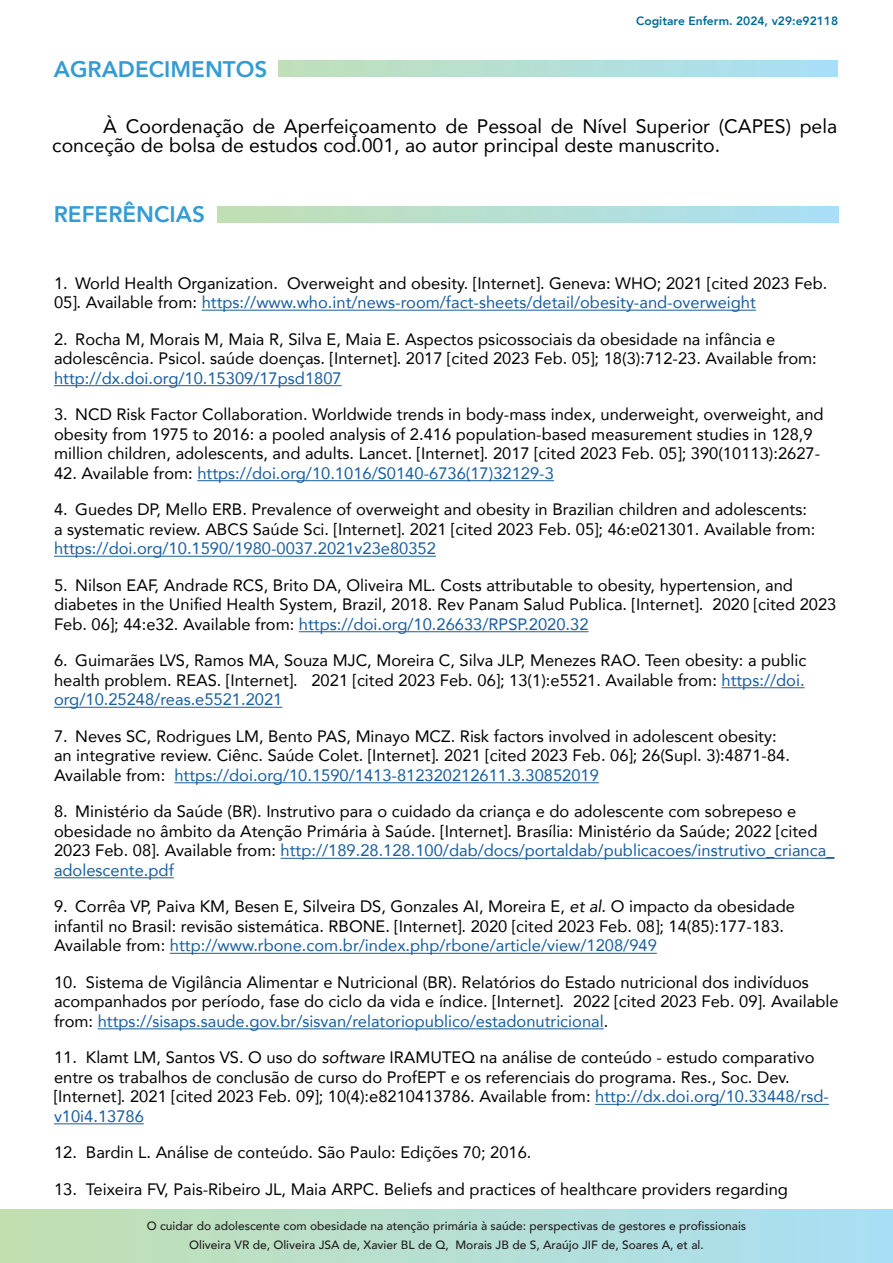
<style>
.page{position:relative;width:893px;height:1263px;background:#fff}
.page>*{position:absolute;margin:0;border:0;box-sizing:border-box;transform-origin:0 0}
.t1{font:800 22.5px "Avenir";color:#349bd3}
.t2{font:19.5px/19.5px "Avenir";color:#000}
.t3{font:16.5px/19.5px "Avenir";color:#000}
.t4{font:16.5px "Avenir";color:#175d9e}
.t5{font:500 12px/18.6px "Avenir";color:#231f20;text-align:center}
.t6{font:800 12px "Avenir";color:#006c95}
.s1{color:#175d9e}
.s2{color:#000}
.s3{font-style:italic}
</style>
<div class="page">
<svg style="left:0;top:1209px;width:893px;height:54px;background:#b6dfd2"></svg>
<div style="left:279px;top:60px;width:558px;height:17px;background:linear-gradient(to right,#c0e0b8,#a9dff7)"></div>
<div style="left:217px;top:206px;width:622px;height:16px;background:linear-gradient(to right,#c2dfb1,#a9dff7)"></div>
<hr style="left:202px;top:310px;width:554px;height:1px;background:#175d9e">
<hr style="left:54px;top:385px;width:288px;height:1px;background:#175d9e">
<hr style="left:197px;top:480px;width:357px;height:1px;background:#175d9e">
<hr style="left:54px;top:556px;width:382px;height:1px;background:#175d9e">
<hr style="left:299px;top:631px;width:290px;height:1px;background:#175d9e">
<hr style="left:721px;top:687px;width:84px;height:1px;background:#175d9e">
<hr style="left:54px;top:707px;width:228px;height:1px;background:#175d9e">
<hr style="left:174px;top:782px;width:425px;height:1px;background:#175d9e">
<hr style="left:281px;top:858px;width:553px;height:1px;background:#175d9e">
<hr style="left:54px;top:877px;width:120px;height:1px;background:#175d9e">
<hr style="left:170px;top:953px;width:487px;height:1px;background:#175d9e">
<hr style="left:98px;top:1028px;width:506px;height:1px;background:#175d9e">
<hr style="left:595px;top:1104px;width:234px;height:1px;background:#175d9e">
<hr style="left:54px;top:1123px;width:90px;height:1px;background:#175d9e">
<p class="t1" style="left:54px;top:48px;width:215px">AGRADECIMENTOS</p>
<p class="t6" style="left:636px;top:10px;width:203px">Cogitare Enferm. 2024, v29:e92118</p>
<p class="t2" style="left:52px;top:116px;width:786px;text-indent:51px">À Coordenação de Aperfeiçoamento de Pessoal de Nível Superior (CAPES) pela conceção de bolsa de estudos cod.001, ao autor principal deste manuscrito.</p>
<p class="t1" style="left:54px;top:194px;width:153px">REFERÊNCIAS</p>
<p class="t3" style="left:54px;top:273px;width:775px">1. World Health Organization. Overweight and obesity. [Internet]. Geneva: WHO; 2021 [cited 2023 Feb.<br>05]. Available from: <span class="s1">https://www.who.int/news-room/fact-sheets/detail/obesity-and-overweight</span></p>
<p class="t3" style="left:54px;top:329px;width:764px">2. Rocha M, Morais M, Maia R, Silva E, Maia E. Aspectos psicossociais da obesidade na infância e adolescência. Psicol. saúde doenças. [Internet]. 2017 [cited 2023 Feb. 05]; 18(3):712-23. Available from: <span class="s1">http://dx.doi.org/10.15309/17psd1807</span></p>
<p class="t3" style="left:54px;top:404px;width:771px">3. NCD Risk Factor Collaboration. Worldwide trends in body-mass index, underweight, overweight, and obesity from 1975 to 2016: a pooled analysis of 2.416 population-based measurement studies in 128,9 million children, adolescents, and adults. Lancet. [Internet]. 2017 [cited 2023 Feb. 05]; 390(10113):2627-</p>
<p class="t4" style="left:54px;top:460px;width:501px"><span class="s2">42. Available from:</span> https://doi.org/10.1016/S0140-6736(17)32129-3</p>
<p class="t3" style="left:54px;top:499px;width:763px">4. Guedes DP, Mello ERB. Prevalence of overweight and obesity in Brazilian children and adolescents: a systematic review. ABCS Saúde Sci. [Internet]. 2021 [cited 2023 Feb. 05]; 46:e021301. Available from: <span class="s1">https://doi.org/10.1590/1980-0037.2021v23e80352</span></p>
<p class="t3" style="left:54px;top:575px;width:784px">5. Nilson EAF, Andrade RCS, Brito DA, Oliveira ML. Costs attributable to obesity, hypertension, and diabetes in the Unified Health System, Brazil, 2018. Rev Panam Salud Publica. [Internet]. 2020 [cited 2023<br>Feb. 06]; 44:e32. Available from: <span class="s1">https://doi.org/10.26633/RPSP.2020.32</span></p>
<p class="t3" style="left:54px;top:650px;width:754px;text-align:justify">6. Guimarães LVS, Ramos MA, Souza MJC, Moreira C, Silva JLP, Menezes RAO. Teen obesity: a public health problem. REAS. [Internet]. 2021 [cited 2023 Feb. 06]; 13(1):e5521. Available from: <span class="s1">https://doi. org/10.25248/reas.e5521.2021</span></p>
<p class="t3" style="left:54px;top:726px;width:737px">7. Neves SC, Rodrigues LM, Bento PAS, Minayo MCZ. Risk factors involved in adolescent obesity: an integrative review. Ciênc. Saúde Colet. [Internet]. 2021 [cited 2023 Feb. 06]; 26(Supl. 3):4871-84.<br>Available from: <span class="s1">https://doi.org/10.1590/1413-812320212611.3.30852019</span></p>
<p class="t3" style="left:54px;top:801px;width:782px">8. Ministério da Saúde (BR). Instrutivo para o cuidado da criança e do adolescente com sobrepeso e obesidade no âmbito da Atenção Primária à Saúde. [Internet]. Brasília: Ministério da Saúde; 2022 [cited 2023 Feb. 08]. Available from: <span class="s1">http://189.28.128.100/dab/docs/portaldab/publicacoes/instrutivo_crianca_ adolescente.pdf</span></p>
<p class="t3" style="left:54px;top:896px;width:743px">9. Corrêa VP, Paiva KM, Besen E, Silveira DS, Gonzales AI, Moreira E, <span class="s3">et al</span>. O impacto da obesidade infantil no Brasil: revisão sistemática. RBONE. [Internet]. 2020 [cited 2023 Feb. 08]; 14(85):177-183.<br>Available from: <span class="s1">http://www.rbone.com.br/index.php/rbone/article/view/1208/949</span></p>
<p class="t3" style="left:54px;top:972px;width:786px">10. Sistema de Vigilância Alimentar e Nutricional (BR). Relatórios do Estado nutricional dos indivíduos acompanhados por período, fase do ciclo da vida e índice. [Internet]. 2022 [cited 2023 Feb. 09]. Available from: <span class="s1">https://sisaps.saude.gov.br/sisvan/relatoriopublico/estadonutricional</span>.</p>
<p class="t3" style="left:54px;top:1047px;width:777px">11. Klamt LM, Santos VS. O uso do <span class="s3">software</span> IRAMUTEQ na análise de conteúdo - estudo comparativo entre os trabalhos de conclusão de curso do ProfEPT e os referenciais do programa. Res., Soc. Dev. [Internet]. 2021 [cited 2023 Feb. 09]; 10(4):e8210413786. Available from: <span class="s1">http://dx.doi.org/10.33448/rsd&shy;v10i4.13786</span></p>
<p class="t3" style="left:54px;top:1142px;width:479px">12. Bardin L. Análise de conteúdo. São Paulo: Edições 70; 2016.</p>
<p class="t3" style="left:54px;top:1179px;width:735px">13. Teixeira FV, Pais-Ribeiro JL, Maia ARPC. Beliefs and practices of healthcare providers regarding</p>
<p class="t5" style="left:147px;top:1216px;width:601px">O cuidar do adolescente com obesidade na atenção primária à saúde: perspectivas de gestores e profissionais<br>Oliveira VR de, Oliveira JSA de, Xavier BL de Q, Morais JB de S, Araújo JIF de, Soares A, et al.</p>
</div>
